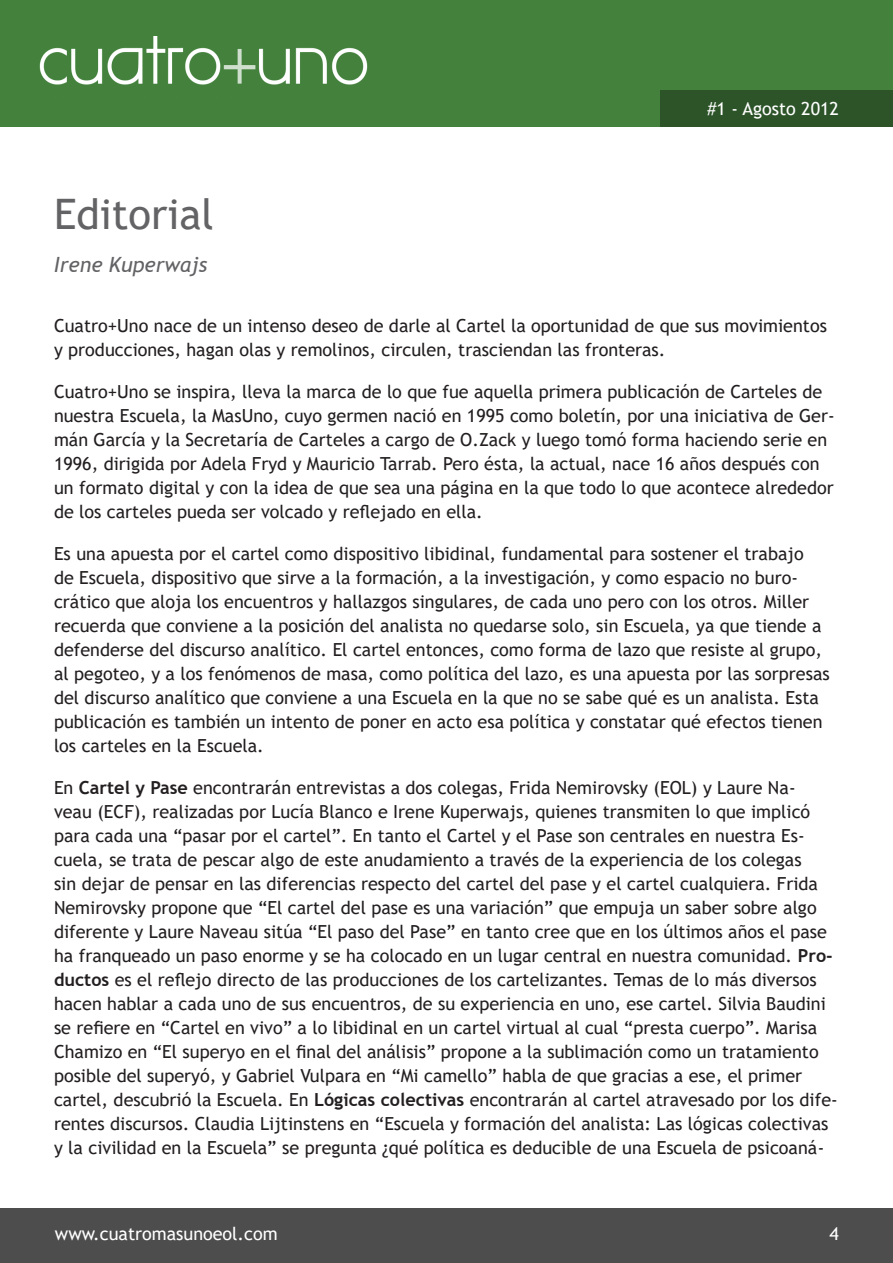
<style>
.page{position:relative;width:893px;height:1263px;background:#fff}
.page>*{position:absolute;margin:0;border:0;box-sizing:border-box;transform-origin:0 0}
.H1_Titulo{font:42px "Trebuchet MS";color:#636366}
.Autor{font:italic 21px "Trebuchet MS";color:#636366}
.t1{font:18px/24px "Trebuchet MS";color:#231f20}
.t2{font:18px "Trebuchet MS";color:#fff}
.s1{font-weight:700}
</style>
<div class="page">
<div style="left:0;top:0;width:893px;height:126px;background:#43813c"></div>
<img style="left:39px;top:36px;width:329px;height:49px">
<div style="left:661px;top:90px;width:232px;height:36px;background:#2c5428"></div>
<div style="left:0;top:1209px;width:893px;height:54px;background:#4d4d4d"></div>
<p class="H1_Titulo" style="left:54px;top:188px;width:161px">Editorial</p>
<p class="Autor" style="left:54px;top:252px;width:155px">Irene Kuperwajs</p>
<p class="t2" style="left:707px;top:97px;width:133px">#1 - Agosto 2012</p>
<p class="t1" style="left:54px;top:314px;width:774px">Cuatro+Uno nace de un intenso deseo de darle al Cartel la oportunidad de que sus movimientos y producciones, hagan olas y remolinos, circulen, trasciendan las fronteras.</p>
<p class="t1" style="left:54px;top:380px;width:782px">Cuatro+Uno se inspira, lleva la marca de lo que fue aquella primera publicación de Carteles de nuestra Escuela, la MasUno, cuyo germen nació en 1995 como boletín, por una iniciativa de Ger&shy;mán García y la Secretaría de Carteles a cargo de O.Zack y luego tomó forma haciendo serie en 1996, dirigida por Adela Fryd y Mauricio Tarrab. Pero ésta, la actual, nace 16 años después con un formato digital y con la idea de que sea una página en la que todo lo que acontece alrededor de los carteles pueda ser volcado y reflejado en ella.</p>
<p class="t1" style="left:54px;top:542px;width:777px">Es una apuesta por el cartel como dispositivo libidinal, fundamental para sostener el trabajo<br>de Escuela, dispositivo que sirve a la formación, a la investigación, y como espacio no buro&shy;crático que aloja los encuentros y hallazgos singulares, de cada uno pero con los otros. Miller recuerda que conviene a la posición del analista no quedarse solo, sin Escuela, ya que tiende a defenderse del discurso analítico. El cartel entonces, como forma de lazo que resiste al grupo, al pegoteo, y a los fenómenos de masa, como política del lazo, es una apuesta por las sorpresas del discurso analítico que conviene a una Escuela en la que no se sabe qué es un analista. Esta publicación es también un intento de poner en acto esa política y constatar qué efectos tienen los carteles en la Escuela.</p>
<p class="t1" style="left:54px;top:776px;width:785px">En <span class="s1">Cartel y Pase</span> encontrarán entrevistas a dos colegas, Frida Nemirovsky (EOL) y Laure Na&shy;veau (ECF), realizadas por Lucía Blanco e Irene Kuperwajs, quienes transmiten lo que implicó para cada una “pasar por el cartel”. En tanto el Cartel y el Pase son centrales en nuestra Es&shy;cuela, se trata de pescar algo de este anudamiento a través de la experiencia de los colegas<br>sin dejar de pensar en las diferencias respecto del cartel del pase y el cartel cualquiera. Frida Nemirovsky propone que “El cartel del pase es una variación” que empuja un saber sobre algo diferente y Laure Naveau sitúa “El paso del Pase” en tanto cree que en los últimos años el pase ha franqueado un paso enorme y se ha colocado en un lugar central en nuestra comunidad. <span class="s1">Pro&shy;ductos</span> es el reflejo directo de las producciones de los cartelizantes. Temas de lo más diversos hacen hablar a cada uno de sus encuentros, de su experiencia en uno, ese cartel. Silvia Baudini se refiere en “Cartel en vivo” a lo libidinal en un cartel virtual al cual “presta cuerpo”. Marisa Chamizo en “El superyo en el final del análisis” propone a la sublimación como un tratamiento posible del superyó, y Gabriel Vulpara en “Mi camello” habla de que gracias a ese, el primer cartel, descubrió la Escuela. En <span class="s1">Lógicas colectivas</span> encontrarán al cartel atravesado por los dife&shy;rentes discursos. Claudia Lijtinstens en “Escuela y formación del analista: Las lógicas colectivas y la civilidad en la Escuela” se pregunta ¿qué política es deducible de una Escuela de psicoaná-</p>
<p class="t2" style="left:55px;top:1222px;width:224px">www.cuatromasunoeol.com</p>
<p class="t2" style="left:829px;top:1222px;width:11px">4</p>
</div>
